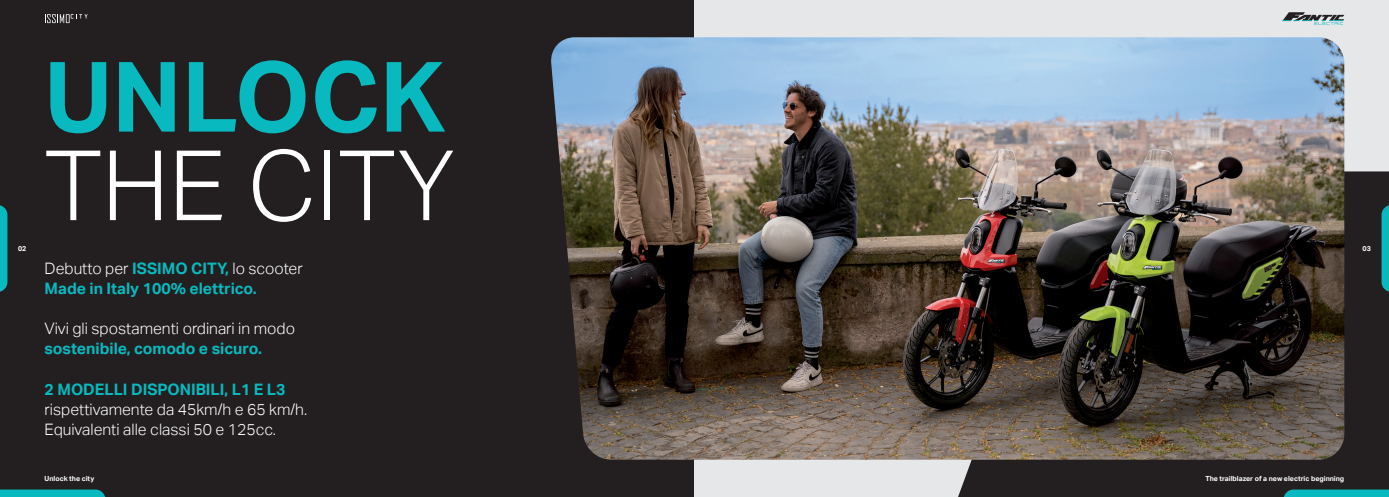
<style>
.page{position:relative;width:1389px;height:497px;background:#fff}
.page>*{position:absolute;margin:0;border:0;box-sizing:border-box;transform-origin:0 0}
.t1{font:300 97.12px "Aktiv Grotesk";color:#fff}
.t2{font:700 97.12px "Aktiv Grotesk";color:#08babf}
.t3{font:300 15.75px "Aktiv Grotesk";color:#fff}
.t4{font:700 15.75px "Aktiv Grotesk";color:#08babf}
.t5{font:700 7px "Aktiv Grotesk";color:#fff}
.s1{font-weight:700;color:#08babf}
</style>
<div class="page">
<div style="left:0;top:0;width:694px;height:496px;background:#231f20"></div>
<div style="left:694px;top:0;width:695px;height:496px;background:#e6e7e9"></div>
<div style="left:953px;top:171px;width:436px;height:325px;background:#231f20"></div>
<img style="left:551px;top:37px;width:793px;height:422px">
<svg style="left:1282px;top:12px;width:62px;height:13px"></svg>
<svg style="left:0;top:489px;width:105px;height:7px"></svg>
<svg style="left:0;top:205px;width:7px;height:86px"></svg>
<svg style="left:1382px;top:205px;width:7px;height:86px"></svg>
<svg style="left:1284px;top:489px;width:105px;height:7px"></svg>
<svg style="left:45px;top:14px;width:43px;height:9px"></svg>
<p class="t2" style="left:45px;top:41px;width:402px">UNLOCK</p>
<p class="t1" style="left:45px;top:129px;width:412px">THE CITY</p>
<p class="t5" style="left:18px;top:244px;width:10px">02</p>
<p class="t5" style="left:1363px;top:244px;width:10px">03</p>
<p class="t3" style="left:45px;top:258px;width:260px">Debutto per <span class="s1">ISSIMO CITY,</span> lo scooter</p>
<p class="t4" style="left:45px;top:279px;width:214px">Made in Italy 100% elettrico.</p>
<p class="t3" style="left:45px;top:319px;width:252px">Vivi gli spostamenti ordinari in modo</p>
<p class="t4" style="left:45px;top:339px;width:219px">sostenibile, comodo e sicuro.</p>
<p class="t4" style="left:45px;top:379px;width:242px">2 MODELLI DISPONIBILI, L1 E L3</p>
<p class="t3" style="left:45px;top:399px;width:264px">rispettivamente da 45km/h e 65 km/h.</p>
<p class="t3" style="left:45px;top:419px;width:233px">Equivalenti alle classi 50 e 125cc.</p>
<p class="t5" style="left:45px;top:473px;width:51px">Unlock the city</p>
<p class="t5" style="left:1205px;top:473px;width:140px">The trailblazer of a new electric beginning</p>
</div>
